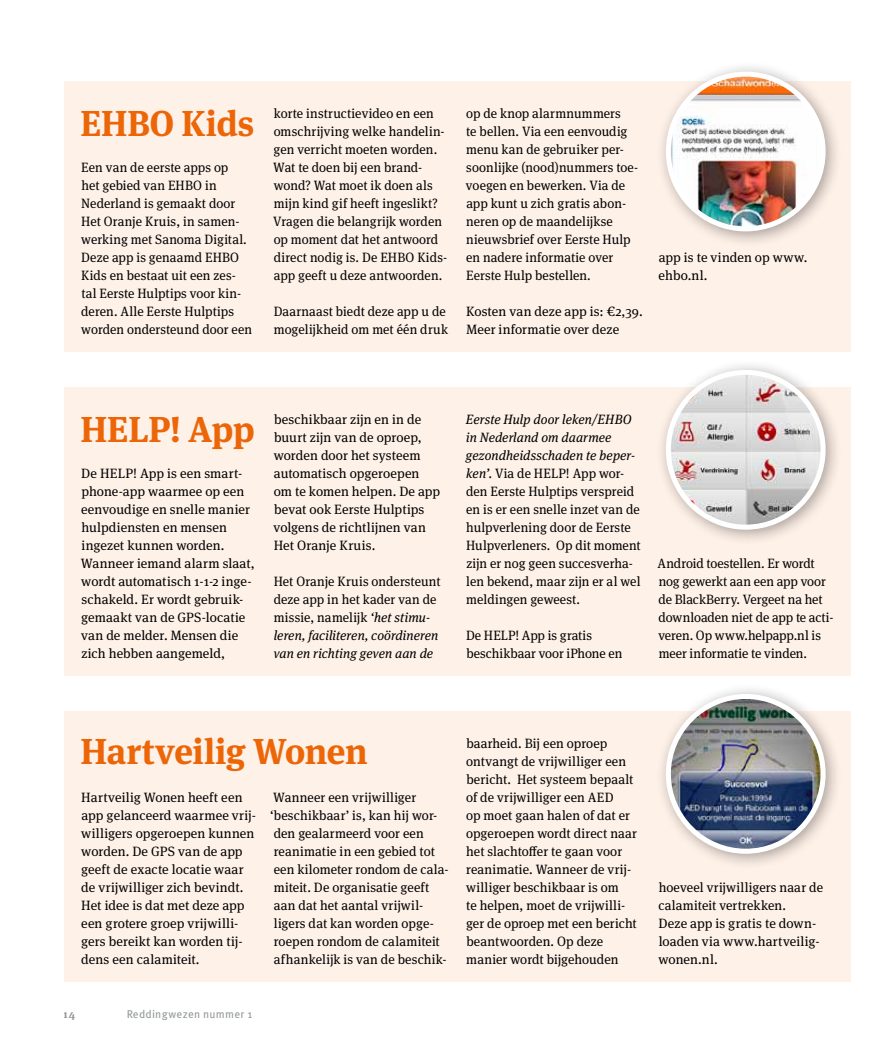
<style>
.page{position:relative;width:893px;height:1059px;background:#fff}
.page>*{position:absolute;margin:0;border:0;box-sizing:border-box;transform-origin:0 0}
.t1{font:700 36px "Meta Serif OT";letter-spacing:-.01em;color:#ec6608}
.t2{font:13.5px/18px "Meta Serif OT";letter-spacing:.01em;color:#000}
.t3{font:13.5px/18px "Meta Serif OT";letter-spacing:-.01em;color:#000}
.t4{font:11.25px "Meta OT";letter-spacing:.02em;color:#95999b}
.t5{font:700 11.25px "Meta Serif OT";color:#95999b}
.s1{font-style:italic}
</style>
<div class="page">
<div style="left:64px;top:82px;width:786px;height:270px;background:#fef1e8"></div>
<div style="left:64px;top:388px;width:786px;height:288px;background:#fef1e8"></div>
<div style="left:64px;top:712px;width:786px;height:270px;background:#fef1e8"></div>
<div style="left:655px;top:61px;width:187px;height:187px;background:#000;opacity:.35"></div>
<img style="left:668px;top:74px;width:155px;height:155px;border-radius:77px">
<div style="left:666px;top:72px;width:160px;height:159px;border:5px solid #fff;border-radius:50%"></div>
<div style="left:655px;top:359px;width:187px;height:187px;background:#000;opacity:.35"></div>
<img style="left:668px;top:372px;width:155px;height:155px;border-radius:77px">
<div style="left:666px;top:370px;width:160px;height:160px;border:5px solid #fff;border-radius:50%"></div>
<div style="left:655px;top:683px;width:187px;height:187px;background:#000;opacity:.35"></div>
<img style="left:668px;top:696px;width:155px;height:155px;border-radius:77px">
<div style="left:666px;top:694px;width:160px;height:160px;border:5px solid #fff;border-radius:50%"></div>
<h1 class="t1" style="left:80px;top:101px;width:175px">EHBO Kids</h1>
<p class="t2" style="left:81px;top:158px;width:172px">Een van de eerste apps op<br>het gebied van EHBO in<br>Nederland is gemaakt door<br>Het Oranje Kruis, in samen&shy;werking met Sanoma Digital.<br>Deze app is genaamd EHBO<br>Kids en bestaat uit een zes&shy;tal Eerste Hulptips voor kin&shy;deren. Alle Eerste Hulptips worden ondersteund door een</p>
<p class="t2" style="left:273px;top:104px;width:176px">korte instructievideo en een omschrijving welke handelin&shy;gen verricht moeten worden.<br>Wat te doen bij een brand&shy;wond? Wat moet ik doen als mijn kind gif heeft ingeslikt?<br>Vragen die belangrijk worden op moment dat het antwoord direct nodig is. De EHBO Kids&shy;app geeft u deze antwoorden.</p>
<p class="t2" style="left:274px;top:302px;width:176px">Daarnaast biedt deze app u de mogelijkheid om met één druk</p>
<p class="t2" style="left:466px;top:104px;width:174px">op de knop alarmnummers<br>te bellen. Via een eenvoudig menu kan de gebruiker per&shy;soonlijke (nood)nummers toe&shy;voegen en bewerken. Via de app kunt u zich gratis abon&shy;neren op de maandelijkse nieuwsbrief over Eerste Hulp en nadere informatie over<br>Eerste Hulp bestellen.</p>
<p class="t2" style="left:466px;top:302px;width:178px">Kosten van deze app is: €2,39.<br>Meer informatie over deze</p>
<p class="t2" style="left:658px;top:248px;width:150px">app is te vinden op www. ehbo.nl.</p>
<h1 class="t1" style="left:80px;top:407px;width:176px">HELP! App</h1>
<p class="t2" style="left:81px;top:464px;width:175px">De HELP! App is een smart&shy;phone-app waarmee op een eenvoudige en snelle manier hulpdiensten en mensen ingezet kunnen worden.<br>Wanneer iemand alarm slaat, wordt automatisch 1-1-2 inge&shy;schakeld. Er wordt gebruik&shy;gemaakt van de GPS-locatie van de melder. Mensen die zich hebben aangemeld,</p>
<p class="t2" style="left:274px;top:410px;width:168px">beschikbaar zijn en in de buurt zijn van de oproep, worden door het systeem automatisch opgeroepen om te komen helpen. De app bevat ook Eerste Hulptips volgens de richtlijnen van<br>Het Oranje Kruis.</p>
<p class="t2" style="left:274px;top:572px;width:168px">Het Oranje Kruis ondersteunt deze app in het kader van de missie, namelijk <span class="s1">‘het stimu&shy;leren, faciliteren, coördineren van en richting geven aan de</span></p>
<p class="t2" style="left:466px;top:410px;width:176px"><span class="s1">Eerste Hulp door leken/EHBO in Nederland om daarmee gezondheidsschaden te beper&shy;ken’.</span> Via de HELP! App wor&shy;den Eerste Hulptips verspreid en is er een snelle inzet van de hulpverlening door de Eerste<br>Hulpverleners. Op dit moment zijn er nog geen succesverha&shy;len bekend, maar zijn er al wel meldingen geweest.</p>
<p class="t2" style="left:466px;top:626px;width:158px">De HELP! App is gratis beschikbaar voor iPhone en</p>
<p class="t3" style="left:657px;top:554px;width:178px">Android toestellen. Er wordt nog gewerkt aan een app voor de BlackBerry. Vergeet na het downloaden niet de app te acti&shy;veren. Op www.helpapp.nl is meer informatie te vinden.</p>
<h1 class="t1" style="left:80px;top:730px;width:288px">Hartveilig Wonen</h1>
<p class="t2" style="left:81px;top:788px;width:176px">Hartveilig Wonen heeft een app gelanceerd waarmee vrij&shy;willigers opgeroepen kunnen worden. De GPS van de app geeft de exacte locatie waar de vrijwilliger zich bevindt.<br>Het idee is dat met deze app een grotere groep vrijwilli&shy;gers bereikt kan worden tij&shy;dens een calamiteit.</p>
<p class="t2" style="left:270px;top:788px;width:180px">Wanneer een vrijwilliger ‘beschikbaar’ is, kan hij wor&shy;den gealarmeerd voor een reanimatie in een gebied tot een kilometer rondom de cala&shy;miteit. De organisatie geeft aan dat het aantal vrijwil&shy;ligers dat kan worden opge&shy;roepen rondom de calamiteit afhankelijk is van de beschik-</p>
<p class="t5" style="left:64px;top:1007px;width:13px">14</p>
<p class="t4" style="left:126px;top:1007px;width:127px">Reddingwezen nummer 1</p>
<p class="t2" style="left:466px;top:734px;width:173px">baarheid. Bij een oproep ontvangt de vrijwilliger een bericht. Het systeem bepaalt of de vrijwilliger een AED<br>op moet gaan halen of dat er opgeroepen wordt direct naar het slachtoffer te gaan voor reanimatie. Wanneer de vrij&shy;williger beschikbaar is om<br>te helpen, moet de vrijwilli&shy;ger de oproep met een bericht beantwoorden. Op deze manier wordt bijgehouden</p>
<p class="t2" style="left:658px;top:878px;width:166px">hoeveel vrijwilligers naar de calamiteit vertrekken.<br>Deze app is gratis te down&shy;loaden via www.hartveilig&shy;wonen.nl.</p>
</div>
